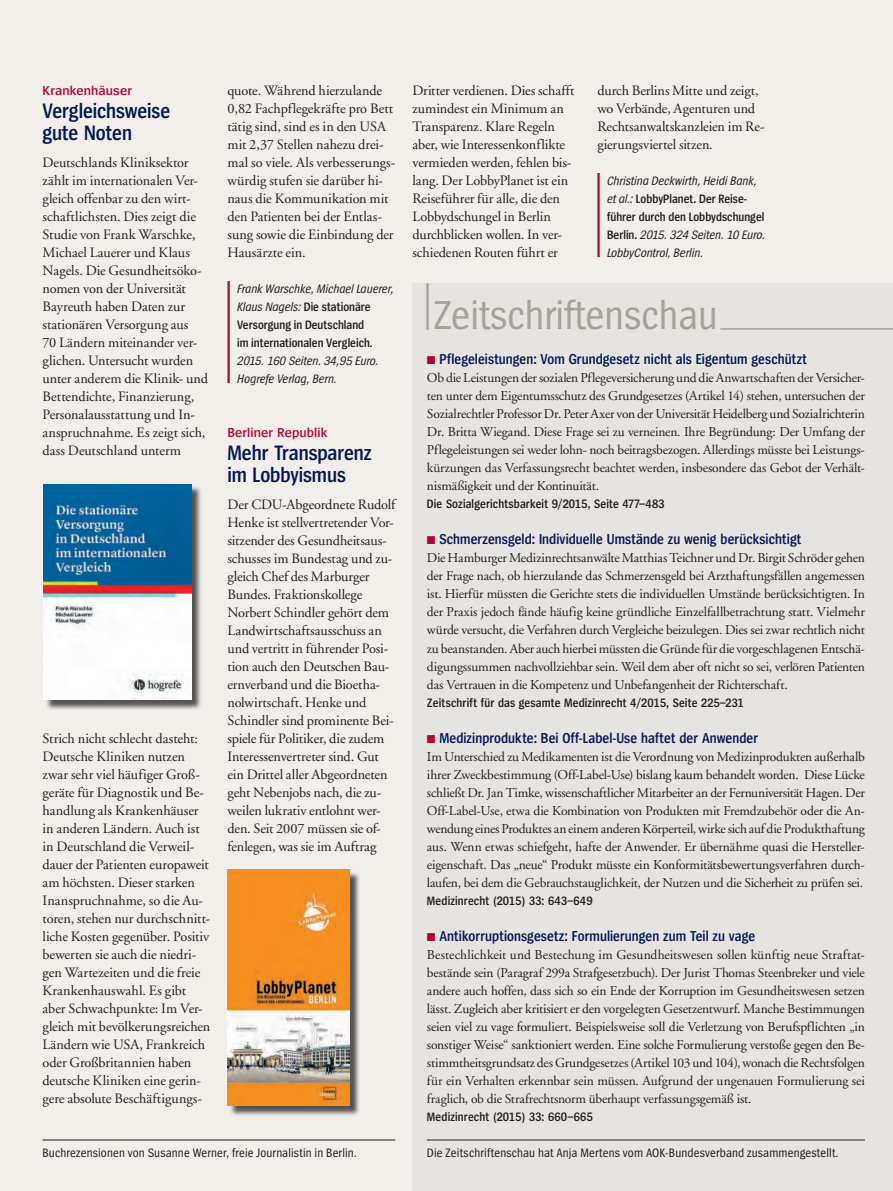
<style>
.page{position:relative;width:893px;height:1191px;background:#f2eeea}
.page>*{position:absolute;margin:0;border:0;box-sizing:border-box;transform-origin:0 0}
.t1{font:42px "Spiegel Cd";color:#a6a199}
.Service_Head_GG-blau{font:600 21.75px/22.5px "Spiegel Cd";letter-spacing:-.005em;color:#011958}
.Zeitschriften_Head{font:600 15px "Spiegel Cd";letter-spacing:.005em;color:#011958}
.Service_Fließ_Flatte{font:14.25px/18px "GG Garamond";letter-spacing:-.005em;color:#231f20}
.Zeitschriften_Fließ{font:13.5px/18px "GG Garamond";letter-spacing:-.015em;color:#231f20;text-align:justify}
.Service_Dachzeile{font:600 13.5px "Spiegel";letter-spacing:.005em;color:#b00630}
.Service_Fließ_Fuß{font:italic 12.75px/18px "Spiegel Cd";color:#231f20}
.Zeitschriften_Fuß{font:600 12.75px "Spiegel Cd";letter-spacing:.01em;color:#231f20}
.allg-Autorenzeile{font:12.75px "Spiegel Cd";letter-spacing:.01em;color:#231f20}
.s1{font-weight:600;font-style:normal}
.s2{font-family:"GG Garamond";font-weight:400;color:#b00630}
</style>
<div class="page">
<hr style="left:597px;top:173px;width:3px;height:84px;background:#b00630">
<div style="left:45px;top:486px;width:157px;height:224px;background:#231f20;opacity:.75"></div>
<img style="left:44px;top:484px;width:147px;height:215px">
<div style="left:229px;top:871px;width:131px;height:245px;background:#231f20;opacity:.75"></div>
<img style="left:227px;top:870px;width:123px;height:235px">
<hr style="left:227px;top:281px;width:3px;height:102px;background:#b00630">
<hr style="left:43px;top:1139px;width:352px;height:1px;background:#231f20">
<div style="left:412px;top:283px;width:481px;height:908px;background:#e6e4e0"></div>
<hr style="left:427px;top:1139px;width:438px;height:1px;background:#231f20">
<hr style="left:720px;top:328px;width:173px;height:2px;background:#a6a199">
<hr style="left:426px;top:283px;width:3px;height:47px;background:#a6a199">
<p class="Service_Dachzeile" style="left:43px;top:84px;width:91px">Krankenhäuser</p>
<p class="Service_Head_GG-blau" style="left:43px;top:100px;width:129px">Vergleichsweise gute Noten</p>
<p class="Service_Fließ_Flatte" style="left:43px;top:153px;width:167px">Deutschlands Kliniksektor zählt im internationalen Ver&shy;gleich offenbar zu den wirt&shy;schaftlichsten. Dies zeigt die<br>Studie von Frank Warschke,<br>Michael Lauerer und Klaus<br>Nagels. Die Gesundheitsöko&shy;nomen von der Universität<br>Bayreuth haben Daten zur stationären Versorgung aus<br>70 Ländern miteinander ver&shy;glichen. Untersucht wurden unter anderem die Klinik- und<br>Bettendichte, Finanzierung,<br>Personalausstattung und In&shy;anspruchnahme. Es zeigt sich, dass Deutschland unterm</p>
<p class="Service_Fließ_Flatte" style="left:43px;top:729px;width:169px">Strich nicht schlecht dasteht:<br>Deutsche Kliniken nutzen zwar sehr viel häufiger Groß&shy;geräte für Diagnostik und Be&shy;handlung als Krankenhäuser in anderen Ländern. Auch ist in Deutschland die Verweil&shy;dauer der Patienten europaweit am höchsten. Dieser starken<br>Inanspruchnahme, so die Au&shy;toren, stehen nur durchschnitt&shy;liche Kosten gegenüber. Positiv bewerten sie auch die niedri&shy;gen Wartezeiten und die freie<br>Krankenhauswahl. Es gibt aber Schwachpunkte: Im Ver&shy;gleich mit bevölkerungsreichen<br>Ländern wie USA, Frankreich oder Großbritannien haben deutsche Kliniken eine gerin&shy;gere absolute Beschäftigungs-</p>
<p class="Service_Fließ_Flatte" style="left:227px;top:81px;width:169px">quote. Während hierzulande<br>0,82 Fachpflegekräfte pro Bett tätig sind, sind es in den USA mit 2,37 Stellen nahezu drei&shy;mal so viele. Als verbesserungs&shy;würdig stufen sie darüber hi&shy;naus die Kommunikation mit den Patienten bei der Entlas&shy;sung sowie die Einbindung der<br>Hausärzte ein.</p>
<p class="Service_Fließ_Fuß" style="left:237px;top:280px;width:158px">Frank Warschke, Michael Lauerer,<br>Klaus Nagels: <span class="s1">Die stationäre<br>Versorgung in Deutschland<br>im internationalen Vergleich.<br></span>2015. 160 Seiten. 34,95 Euro.<br>Hogrefe Verlag, Bern.</p>
<p class="Service_Dachzeile" style="left:227px;top:426px;width:102px">Berliner Republik</p>
<p class="Service_Head_GG-blau" style="left:227px;top:442px;width:146px">Mehr Transparenz im Lobbyismus</p>
<p class="Service_Fließ_Flatte" style="left:227px;top:495px;width:169px">Der CDU-Abgeordnete Rudolf<br>Henke ist stellvertretender Vor&shy;sitzender des Gesundheitsaus&shy;schusses im Bundestag und zu&shy;gleich Chef des Marburger<br>Bundes. Fraktionskollege<br>Norbert Schindler gehört dem<br>Landwirtschaftsausschuss an und vertritt in führender Posi&shy;tion auch den Deutschen Bau&shy;ernverband und die Bioetha&shy;nolwirtschaft. Henke und<br>Schindler sind prominente Bei&shy;spiele für Politiker, die zudem<br>Interessenvertreter sind. Gut ein Drittel aller Abgeordneten geht Nebenjobs nach, die zu&shy;weilen lukrativ entlohnt wer&shy;den. Seit 2007 müssen sie of&shy;fenlegen, was sie im Auftrag</p>
<p class="allg-Autorenzeile" style="left:43px;top:1146px;width:316px">Buchrezensionen von Susanne Werner, freie Journalistin in Berlin.</p>
<p class="Service_Fließ_Flatte" style="left:412px;top:81px;width:164px">Dritter verdienen. Dies schafft zumindest ein Minimum an<br>Transparenz. Klare Regeln aber, wie Interessenkonflikte vermieden werden, fehlen bis&shy;lang. Der LobbyPlanet ist ein<br>Reiseführer für alle, die den<br>Lobbydschungel in Berlin durchblicken wollen. In ver&shy;schiedenen Routen führt er</p>
<p class="Service_Fließ_Flatte" style="left:597px;top:81px;width:169px">durch Berlins Mitte und zeigt, wo Verbände, Agenturen und<br>Rechtsanwaltskanzleien im Re&shy;gierungsviertel sitzen.</p>
<p class="Service_Fließ_Fuß" style="left:607px;top:172px;width:160px">Christina Deckwirth, Heidi Bank, et al.: <span class="s1">LobbyPlanet. Der Reise&shy;führer durch den Lobbydschungel<br>Berlin.</span> 2015. 324 Seiten. 10 Euro.<br>LobbyControl, Berlin.</p>
<p class="t1" style="left:434px;top:294px;width:285px">Zeitschriftenschau</p>
<p class="Zeitschriften_Head" style="left:427px;top:352px;width:382px"><span class="s2">√</span> Pflegeleistungen: Vom Grundgesetz nicht als Eigentum geschützt</p>
<p class="Zeitschriften_Fließ" style="left:427px;top:369px;width:439px">Ob die Leistungen der sozialen Pflegeversicherung und die Anwartschaften der Versicher&shy;ten unter dem Eigentumsschutz des Grundgesetzes (Artikel 14) stehen, untersuchen der Sozialrechtler Professor Dr. Peter Axer von der Universität Heidelberg und Sozialrichterin Dr. Britta Wiegand. Diese Frage sei zu verneinen. Ihre Begründung: Der Umfang der Pflegeleistungen sei weder lohn- noch beitragsbezogen. Allerdings müsste bei Leistungs&shy;kürzungen das Verfassungsrecht beachtet werden, insbesondere das Gebot der Verhält&shy;nismäßigkeit und der Kontinuität.</p>
<p class="Zeitschriften_Fuß" style="left:427px;top:498px;width:239px">Die Sozialgerichtsbarkeit 9/2015, Seite 477–483</p>
<p class="Zeitschriften_Head" style="left:427px;top:532px;width:376px"><span class="s2">√</span> Schmerzensgeld: Individuelle Umstände zu wenig berücksichtigt</p>
<p class="Zeitschriften_Fließ" style="left:427px;top:549px;width:439px">Die Hamburger Medizinrechtsanwälte Matthias Teichner und Dr. Birgit Schröder gehen der Frage nach, ob hierzulande das Schmerzensgeld bei Arzthaftungsfällen angemessen ist. Hierfür müssten die Gerichte stets die individuellen Umstände berücksichtigten. In der Praxis jedoch fände häufig keine gründliche Einzelfallbetrachtung statt. Vielmehr würde versucht, die Verfahren durch Vergleiche beizulegen. Dies sei zwar rechtlich nicht zu beanstanden. Aber auch hierbei müssten die Gründe für die vorgeschlagenen Entschä&shy;digungssummen nachvollziehbar sein. Weil dem aber oft nicht so sei, verlören Patienten das Vertrauen in die Kompetenz und Unbefangenheit der Richterschaft.</p>
<p class="Zeitschriften_Fuß" style="left:427px;top:696px;width:319px">Zeitschrift für das gesamte Medizinrecht 4/2015, Seite 225–231</p>
<p class="Zeitschriften_Head" style="left:427px;top:730px;width:333px"><span class="s2">√</span> Medizinprodukte: Bei Off-Label-Use haftet der Anwender</p>
<p class="Zeitschriften_Fließ" style="left:427px;top:747px;width:439px">Im Unterschied zu Medikamenten ist die Verordnung von Medizinprodukten außerhalb ihrer Zweckbestimmung (Off-Label-Use) bislang kaum behandelt worden. Diese Lücke schließt Dr. Jan Timke, wissenschaftlicher Mitarbeiter an der Fernuniversität Hagen. Der Off-Label-Use, etwa die Kombination von Produkten mit Fremdzubehör oder die An&shy;wendung eines Produktes an einem anderen Körperteil, wirke sich auf die Produkthaftung aus. Wenn etwas schiefgeht, hafte der Anwender. Er übernähme quasi die Hersteller&shy;eigenschaft. Das „neue“ Produkt müsste ein Konformitätsbewertungsverfahren durch&shy;laufen, bei dem die Gebrauchstauglichkeit, der Nutzen und die Sicherheit zu prüfen sei.</p>
<p class="Zeitschriften_Fuß" style="left:427px;top:894px;width:167px">Medizinrecht (2015) 33: 643–649</p>
<p class="Zeitschriften_Head" style="left:427px;top:928px;width:330px"><span class="s2">√</span> Antikorruptionsgesetz: Formulierungen zum Teil zu vage</p>
<p class="Zeitschriften_Fließ" style="left:427px;top:945px;width:440px">Bestechlichkeit und Bestechung im Gesundheitswesen sollen künftig neue Straftat&shy;bestände sein (Paragraf 299a Strafgesetzbuch). Der Jurist Thomas Steenbreker und viele andere auch hoffen, dass sich so ein Ende der Korruption im Gesundheitswesen setzen lässt. Zugleich aber kritisiert er den vorgelegten Gesetzentwurf. Manche Bestimmungen seien viel zu vage formuliert. Beispielsweise soll die Verletzung von Berufspflichten „in sonstiger Weise“ sanktioniert werden. Eine solche Formulierung verstoße gegen den Be&shy;stimmtheitsgrundsatz des Grundgesetzes (Artikel 103 und 104), wonach die Rechtsfolgen für ein Verhalten erkennbar sein müssen. Aufgrund der ungenauen Formulierung sei fraglich, ob die Strafrechtsnorm überhaupt verfassungsgemäß ist.</p>
<p class="Zeitschriften_Fuß" style="left:427px;top:1110px;width:167px">Medizinrecht (2015) 33: 660–665</p>
<p class="allg-Autorenzeile" style="left:427px;top:1146px;width:413px">Die Zeitschriftenschau hat Anja Mertens vom AOK-Bundesverband zusammengestellt.</p>
</div>
